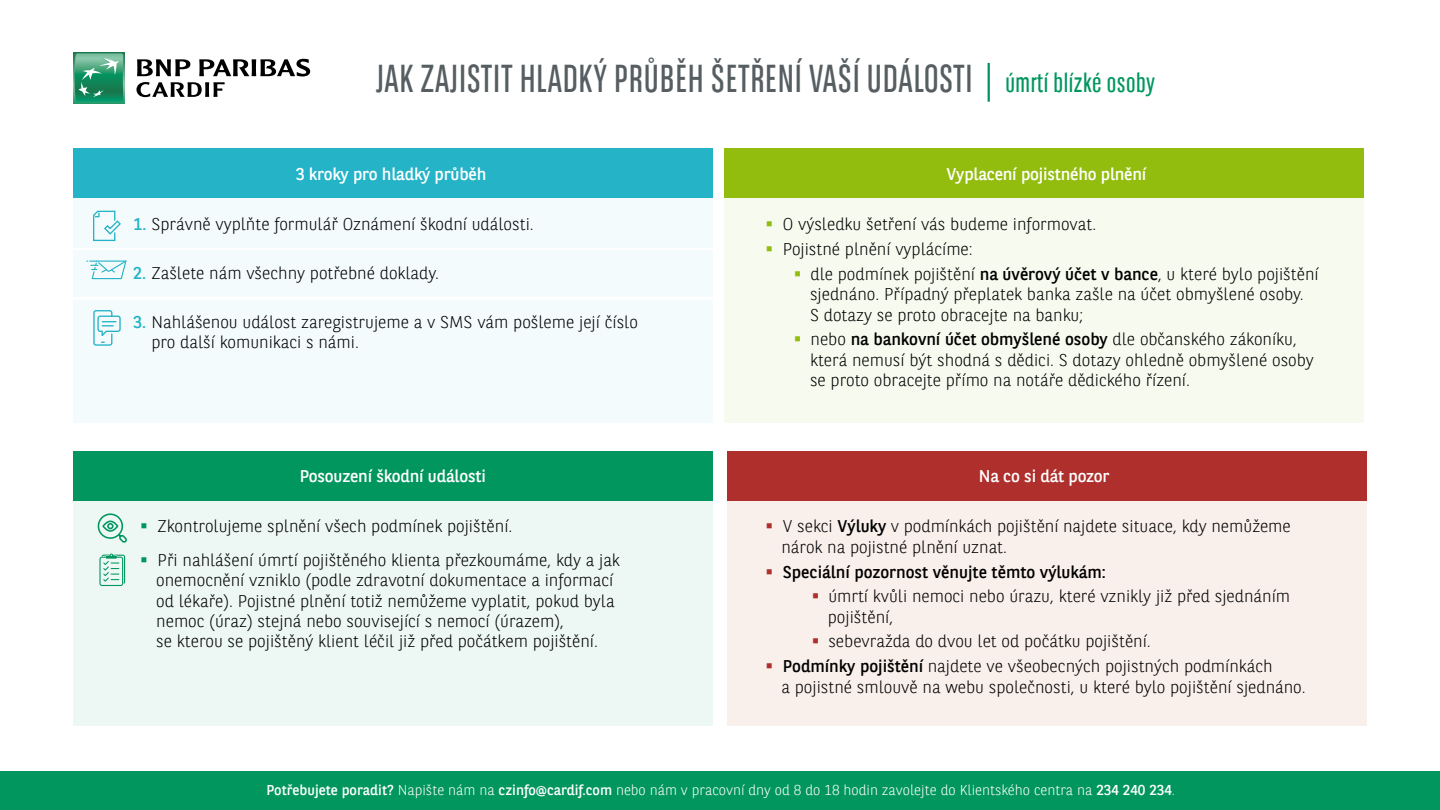
<style>
.page{position:relative;width:1440px;height:810px;background:#fff}
.page>*{position:absolute;margin:0;border:0;box-sizing:border-box;transform-origin:0 0}
.t1{font:38.78px "BNPP Sans Condensed";letter-spacing:.02em;color:#565e62}
.t2{font:300 16.95px/20.3px "BNPP Sans";color:#000}
.t3{font:16.95px "BNPP Sans";letter-spacing:-.01em;color:#fff}
.t4{font:16.95px "BNPP Sans";color:#000}
.t5{font:300 14.25px "BNPP Sans";color:#fff}
.s1{color:#00965e}
.s2{font-size:27.45px;color:#00965e}
.s3{font-weight:400;color:#24b3c7}
.s4{font-weight:400}
</style>
<div class="page">
<div style="left:727px;top:501px;width:639px;height:225px;background:#f9efeb"></div>
<div style="left:727px;top:451px;width:639px;height:50px;background:#ae2f2b"></div>
<div style="left:0;top:771px;width:1440px;height:39px;background:#00965e"></div>
<div style="left:725px;top:198px;width:639px;height:225px;background:#f7faee"></div>
<div style="left:74px;top:501px;width:639px;height:225px;background:#edf8f4"></div>
<div style="left:74px;top:153px;width:639px;height:94px;background:#f4fbfc"></div>
<div style="left:74px;top:250px;width:639px;height:47px;background:#f4fbfc"></div>
<div style="left:74px;top:300px;width:639px;height:123px;background:#f4fbfc"></div>
<div style="left:74px;top:148px;width:639px;height:50px;background:#24b3c7"></div>
<div style="left:724px;top:148px;width:640px;height:50px;background:#93bd0e"></div>
<div style="left:74px;top:451px;width:639px;height:50px;background:#00965e"></div>
<svg style="left:93px;top:310px;width:28px;height:36px"></svg>
<svg style="left:97px;top:513px;width:30px;height:30px"></svg>
<svg style="left:93px;top:210px;width:28px;height:32px"></svg>
<svg style="left:86px;top:260px;width:41px;height:19px"></svg>
<svg style="left:74px;top:52px;width:50px;height:51px"></svg>
<svg style="left:74px;top:53px;width:49px;height:49px;background:#41a17b"></svg>
<svg style="left:137px;top:59px;width:53px;height:17px"></svg>
<svg style="left:199px;top:59px;width:111px;height:17px"></svg>
<svg style="left:136px;top:82px;width:89px;height:15px"></svg>
<svg style="left:99px;top:554px;width:26px;height:32px"></svg>
<h1 class="t1" style="left:376px;top:55px;width:781px">JAK ZAJISTIT HLADKÝ PRŮBĚH ŠETŘENÍ VAŠÍ UDÁLOSTI <span class="s1">|</span> <span class="s2">úmrtí blízké osoby</span></h1>
<p class="t3" style="left:296px;top:162px;width:192px">3 kroky pro hladký průběh</p>
<p class="t2" style="left:134px;top:213px;width:402px"><span class="s3">1.</span> Správně vyplňte formulář Oznámení škodní události.</p>
<p class="t2" style="left:133px;top:262px;width:307px"><span class="s3">2.</span> Zašlete nám všechny potřebné doklady.</p>
<p class="t2" style="left:151px;top:311px;width:488px;text-indent:-18px"><span class="s3">3.</span> Nahlášenou událost zaregistrujeme a v SMS vám pošleme její číslo pro další komunikaci s námi.</p>
<p class="t3" style="left:300px;top:464px;width:188px">Posouzení škodní události</p>
<p class="t2" style="left:158px;top:509px;width:464px;line-height:33.7px">Zkontrolujeme splnění všech podmínek pojištění.<br>Při nahlášení úmrtí pojištěného klienta přezkoumáme, kdy a jak</p>
<p class="t2" style="left:156px;top:570px;width:460px">onemocnění vzniklo (podle zdravotní dokumentace a informací od lékaře). Pojistné plnění totiž nemůžeme vyplatit, pokud byla nemoc (úraz) stejná nebo související s nemocí (úrazem),<br>se kterou se pojištěný klient léčil již před počátkem pojištění.</p>
<p class="t3" style="left:947px;top:162px;width:201px">Vyplacení pojistného plnění</p>
<p class="t2" style="left:783px;top:211px;width:315px;line-height:24.8px">O výsledku šetření vás budeme informovat.<br>Pojistné plnění vyplácíme:</p>
<p class="t2" style="left:810px;top:263px;width:510px">dle podmínek pojištění <span class="s4">na úvěrový účet v bance</span>, u které bylo pojištění sjednáno. Případný přeplatek banka zašle na účet obmyšlené osoby.<br>S dotazy se proto obracejte na banku;</p>
<p class="t2" style="left:810px;top:328px;width:505px">nebo <span class="s4">na bankovní účet obmyšlené osoby</span> dle občanského zákoníku, která nemusí být shodná s dědici. S dotazy ohledně obmyšlené osoby se proto obracejte přímo na notáře dědického řízení.</p>
<p class="t3" style="left:979px;top:464px;width:132px">Na co si dát pozor</p>
<p class="t2" style="left:782px;top:516px;width:511px">V sekci <span class="s4">Výluky</span> v podmínkách pojištění najdete situace, kdy nemůžeme nárok na pojistné plnění uznat.</p>
<p class="t4" style="left:783px;top:560px;width:325px">Speciální pozornost věnujte těmto výlukám:</p>
<p class="t2" style="left:828px;top:585px;width:464px">úmrtí kvůli nemoci nebo úrazu, které vznikly již před sjednáním pojištění,</p>
<p class="t2" style="left:783px;top:628px;width:491px;line-height:24.8px;text-indent:46px">sebevražda do dvou let od počátku pojištění.<br><span class="s4">Podmínky pojištění</span> najdete ve všeobecných pojistných podmínkách</p>
<p class="t2" style="left:782px;top:676px;width:526px">a pojistné smlouvě na webu společnosti, u které bylo pojištění sjednáno.</p>
<p class="t5" style="left:266px;top:780px;width:910px"><span class="s4">Potřebujete poradit?</span> Napište nám na <span class="s4">czinfo@cardif.com</span> nebo nám v pracovní dny od 8 do 18 hodin zavolejte do Klientského centra na <span class="s4">234 240 234</span>.</p>
</div>
